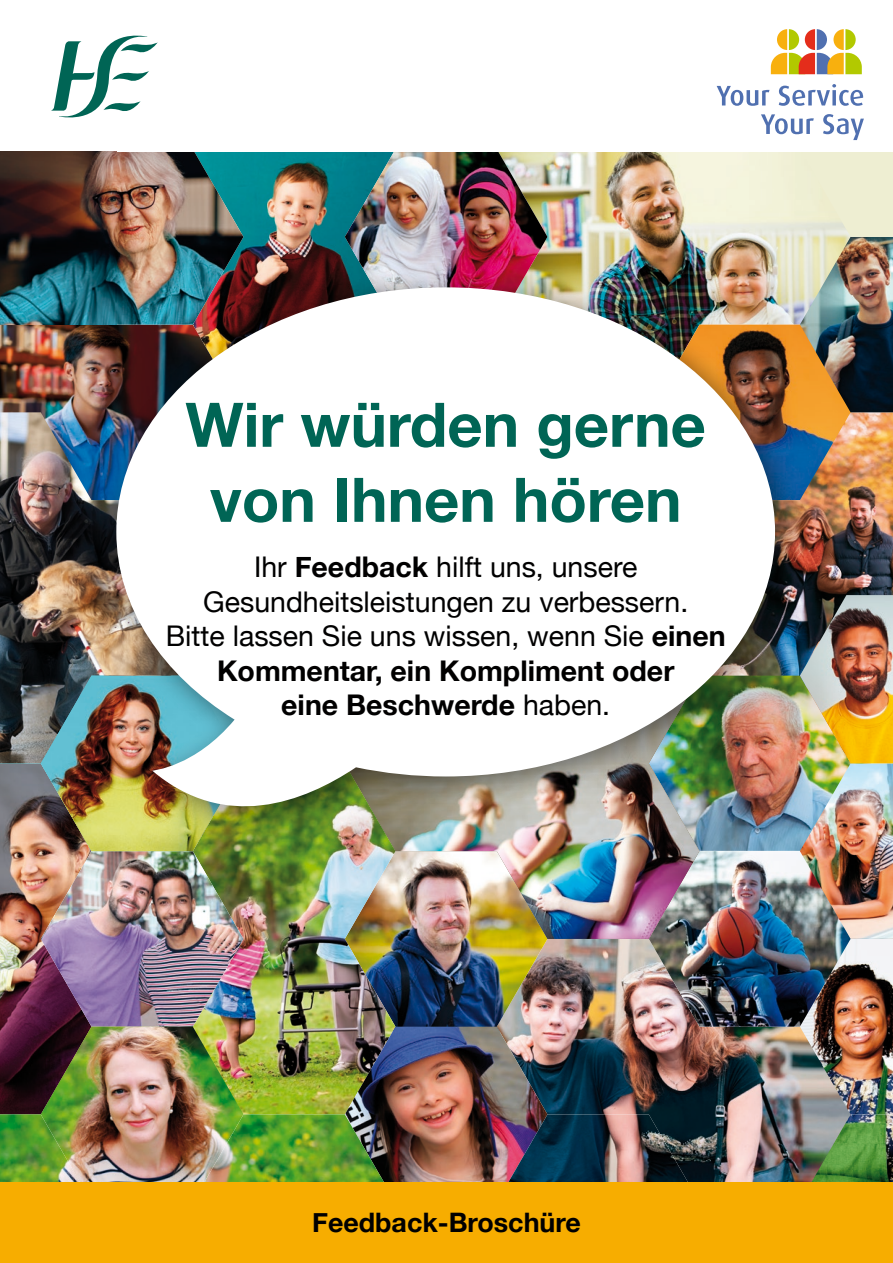
<style>
.page{position:relative;width:893px;height:1263px;background:#fff}
.page>*{position:absolute;margin:0;border:0;box-sizing:border-box;transform-origin:0 0}
.Head_0{font:700 61.5px/75px "Helvetica Neue";color:#006555;text-align:center}
.t1{font:28.5px/34.5px "Helvetica Neue";color:#010000;text-align:center}
.t2{font:700 26.85px "Helvetica Neue";color:#010000}
.s1{font-weight:700}
.s2{font-family:"Helvetica Neue LT Std";font-weight:700}
</style>
<div class="page">
<img style="left:547px;top:152px;width:252px;height:117px">
<img style="left:547px;top:939px;width:252px;height:243px">
<img style="left:649px;top:851px;width:150px;height:176px">
<img style="left:243px;top:152px;width:102px;height:117px">
<img style="left:345px;top:152px;width:202px;height:117px">
<img style="left:395px;top:939px;width:152px;height:88px">
<img style="left:395px;top:837px;width:304px;height:102px">
<img style="left:0;top:325px;width:98px;height:87px">
<img style="left:799px;top:237px;width:94px;height:945px">
<img style="left:806px;top:595px;width:87px;height:168px">
<img style="left:116px;top:151px;width:127px;height:118px">
<img style="left:243px;top:837px;width:152px;height:277px">
<img style="left:0;top:851px;width:41px;height:263px">
<img style="left:41px;top:851px;width:202px;height:331px">
<img style="left:0;top:763px;width:243px;height:88px">
<img style="left:345px;top:1027px;width:202px;height:155px">
<img style="left:195px;top:1114px;width:192px;height:68px">
<img style="left:497px;top:1114px;width:202px;height:68px">
<svg style="left:717px;top:29px;width:176px;height:208px"></svg>
<img style="left:0;top:412px;width:98px;height:351px">
<img style="left:0;top:151px;width:116px;height:174px">
<div style="left:98px;top:269px;width:708px;height:568px;background:#010000;opacity:.44"></div>
<img style="left:116px;top:287px;width:659px;height:545px">
<svg style="left:51px;top:35px;width:107px;height:83px"></svg>
<img style="left:0;top:1114px;width:89px;height:68px">
<div style="left:0;top:1182px;width:893px;height:81px;background:#f7ad00"></div>
<h1 class="Head_0" style="left:185px;top:389px;width:522px">Wir würden gerne von Ihnen hören</h1>
<p class="t1" style="left:166px;top:551px;width:561px">Ihr <span class="s1">Feedback</span> hilft uns, unsere Gesundheitsleistungen zu verbessern.<br>Bitte lassen Sie uns wissen, wenn Sie <span class="s2">einen </span><span class="s1">Kommentar, ein Kompliment oder<br>eine Beschwerde</span> haben.</p>
<p class="t2" style="left:312px;top:1201px;width:270px">Feedback-Broschüre</p>
</div>
